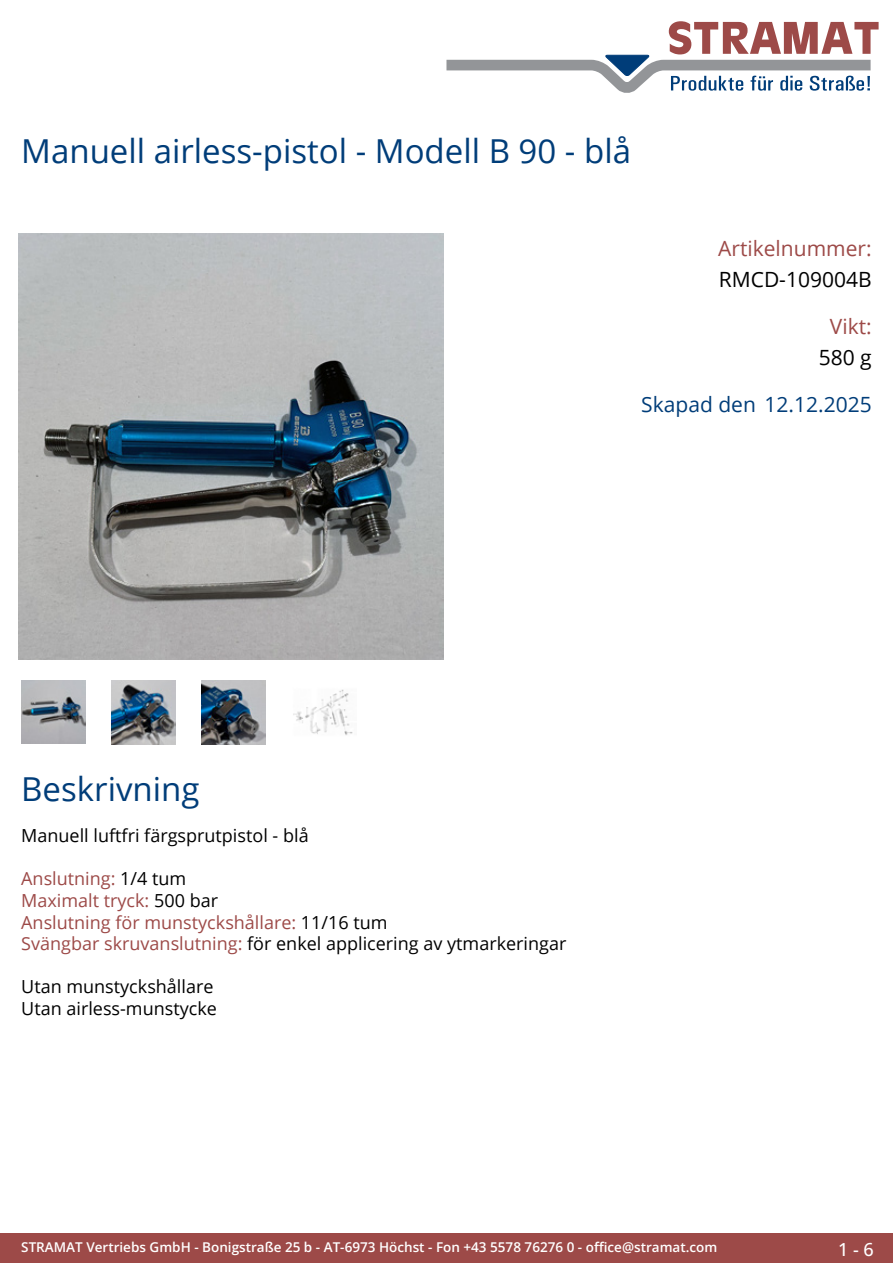
<style>
.page{position:relative;width:893px;height:1263px;background:#fff}
.page>*{position:absolute;margin:0;border:0;box-sizing:border-box;transform-origin:0 0}
.t1{font:33px "Open Sans";color:#003d79}
.t2{font:21px "Open Sans";color:#9d4a48}
.t3{font:21px "Open Sans";color:#003d79}
.t4{font:21px "Open Sans";color:#000}
.t5{font:18px/21.6px "Open Sans";color:#9d4a48}
.t6{font:18px/21.6px "Open Sans";color:#000}
.t7{font:500 18px "Open Sans";color:#fff}
.t8{font:600 13.5px "Open Sans";color:#fff}
.s1{color:#000}
</style>
<div class="page">
<div style="left:0;top:1233px;width:893px;height:30px;background:#9d4a48"></div>
<svg style="left:446px;top:21px;width:433px;height:72px"></svg>
<img style="left:18px;top:234px;width:425px;height:425px">
<img style="left:21px;top:680px;width:64px;height:63px">
<img style="left:112px;top:680px;width:63px;height:64px">
<img style="left:202px;top:680px;width:64px;height:64px">
<img style="left:293px;top:689px;width:60px;height:46px">
<h1 class="t1" style="left:21px;top:128px;width:611px">Manuell airless-pistol - Modell B 90 - blå</h1>
<p class="t2" style="left:718px;top:234px;width:155px">Artikelnummer:</p>
<p class="t4" style="left:719px;top:265px;width:154px">RMCD-109004B</p>
<p class="t2" style="left:830px;top:312px;width:43px">Vikt:</p>
<p class="t4" style="left:819px;top:343px;width:55px">580 g</p>
<p class="t3" style="left:641px;top:390px;width:232px">Skapad den 12.12.2025</p>
<h1 class="t1" style="left:21px;top:766px;width:180px">Beskrivning</h1>
<p class="t6" style="left:21px;top:824px;width:289px">Manuell luftfri färgsprutpistol - blå</p>
<p class="t5" style="left:21px;top:867px;width:547px">Anslutning: <span class="s1">1/4 tum<br></span>Maximalt tryck: <span class="s1">500 bar<br></span>Anslutning för munstyckshållare: <span class="s1">11/16 tum<br></span>Svängbar skruvanslutning: <span class="s1">för enkel applicering av ytmarkeringar</span></p>
<p class="t6" style="left:21px;top:975px;width:197px">Utan munstyckshållare<br>Utan airless-munstycke</p>
<p class="t8" style="left:21px;top:1238px;width:698px">STRAMAT Vertriebs GmbH - Bonigstraße 25 b - AT-6973 Höchst - Fon +43 5578 76276 0 - office@stramat.com</p>
<p class="t7" style="left:838px;top:1237px;width:37px">1 - 6</p>
</div>
